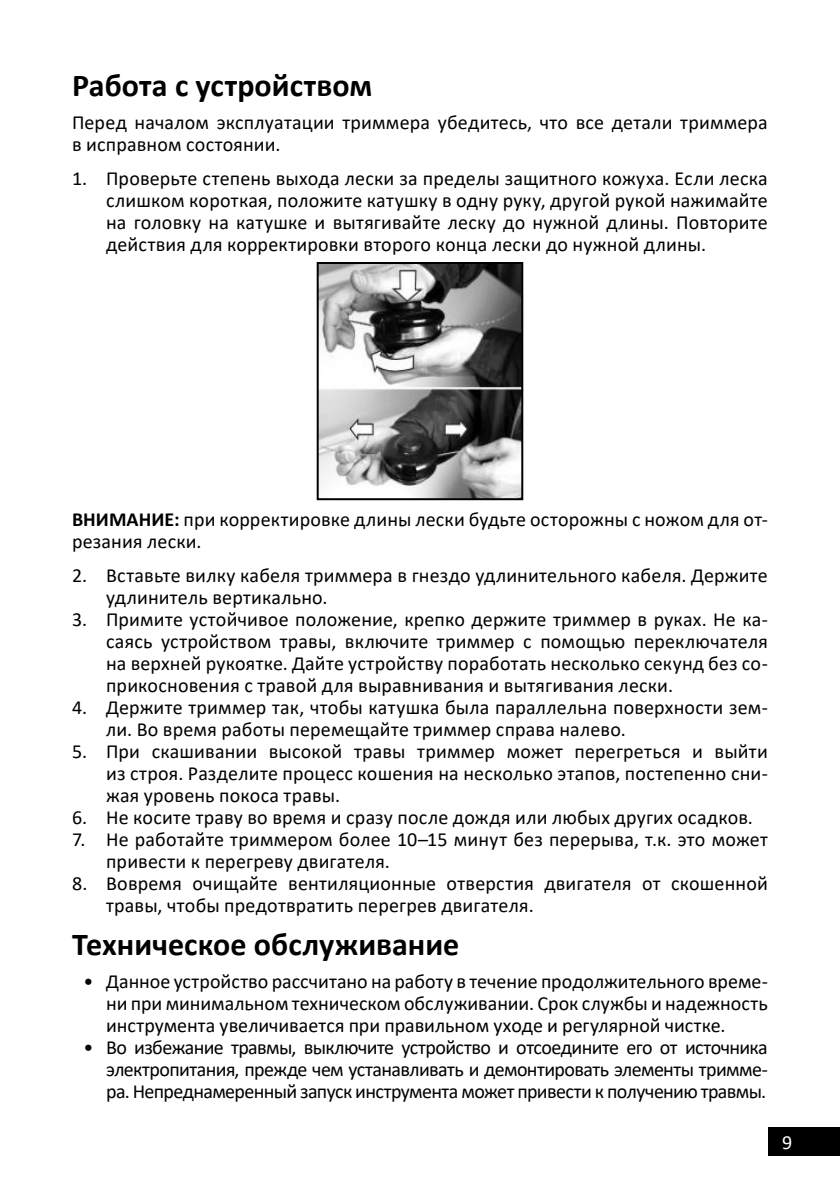
<style>
.page{position:relative;width:840px;height:1191px;background:#fff}
.page>*{position:absolute;margin:0;border:0;box-sizing:border-box;transform-origin:0 0}
.Заголовок_16{font:700 32px "Calibri";color:#000}
.t1{font:20px/22px "Calibri";letter-spacing:.01em;color:#000}
.t2{font:20px "Calibri";color:#fff}
.s1{font-weight:700}
</style>
<div class="page">
<div style="left:767px;top:1126px;width:72px;height:29px;background:#000"></div>
<img style="left:319px;top:265px;width:201px;height:232px">
<div style="left:316px;top:262px;width:207px;height:238px;border:2px solid #000"></div>
<p class="Заголовок_16" style="left:72px;top:63px;width:301px">Работа с устройством</p>
<p class="t1" style="left:72px;top:111px;width:697px">Перед началом эксплуатации триммера убедитесь, что все детали триммера в исправном состоянии.</p>
<p class="t1" style="left:106px;top:167px;width:663px;text-align:justify;text-indent:-34px">1. Проверьте степень выхода лески за пределы защитного кожуха. Если леска слишком короткая, положите катушку в одну руку, другой рукой нажимайте на головку на катушке и вытягивайте леску до нужной длины. Повторите действия для корректировки второго конца лески до нужной длины.</p>
<p class="t1" style="left:72px;top:508px;width:697px"><span class="s1">ВНИМАНИЕ:</span> при корректировке длины лески будьте осторожны с ножом для от&shy;резания лески.</p>
<p class="t1" style="left:106px;top:563px;width:662px;text-indent:-34px">2. Вставьте вилку кабеля триммера в гнездо удлинительного кабеля. Держите удлинитель вертикально.</p>
<p class="t1" style="left:106px;top:607px;width:663px;text-align:justify;text-indent:-34px">3. Примите устойчивое положение, крепко держите триммер в руках. Не ка&shy;саясь устройством травы, включите триммер с помощью переключателя на верхней рукоятке. Дайте устройству поработать несколько секунд без со&shy;прикосновения с травой для выравнивания и вытягивания лески.</p>
<p class="t1" style="left:106px;top:695px;width:663px;text-indent:-34px">4. Держите триммер так, чтобы катушка была параллельна поверхности зем&shy;ли. Во время работы перемещайте триммер справа налево.</p>
<p class="t1" style="left:106px;top:739px;width:663px;text-align:justify;text-indent:-34px">5. При скашивании высокой травы триммер может перегреться и выйти из строя. Разделите процесс кошения на несколько этапов, постепенно сни&shy;жая уровень покоса травы.</p>
<p class="t1" style="left:72px;top:805px;width:682px">6. Не косите траву во время и сразу после дождя или любых других осадков.</p>
<p class="t1" style="left:106px;top:827px;width:663px;text-indent:-34px">7. Не работайте триммером более 10–15 минут без перерыва, т.к. это может привести к перегреву двигателя.</p>
<p class="t1" style="left:106px;top:871px;width:663px;text-indent:-34px">8. Вовремя очищайте вентиляционные отверстия двигателя от скошенной травы, чтобы предотвратить перегрев двигателя.</p>
<p class="Заголовок_16" style="left:72px;top:921px;width:388px">Техническое обслуживание</p>
<p class="t1" style="left:106px;top:970px;width:663px;text-align:justify;text-indent:-23px">• Данное устройство рассчитано на работу в течение продолжительного време&shy;ни при минимальном техническом обслуживании. Срок службы и надежность инструмента увеличивается при правильном уходе и регулярной чистке.</p>
<p class="t1" style="left:106px;top:1036px;width:663px;text-align:justify;text-indent:-23px">• Во избежание травмы, выключите устройство и отсоедините его от источника электропитания, прежде чем устанавливать и демонтировать элементы тримме&shy;ра. Непреднамеренный запуск инструмента может привести к получению травмы.</p>
<p class="t2" style="left:781px;top:1128px;width:12px">9</p>
</div>
